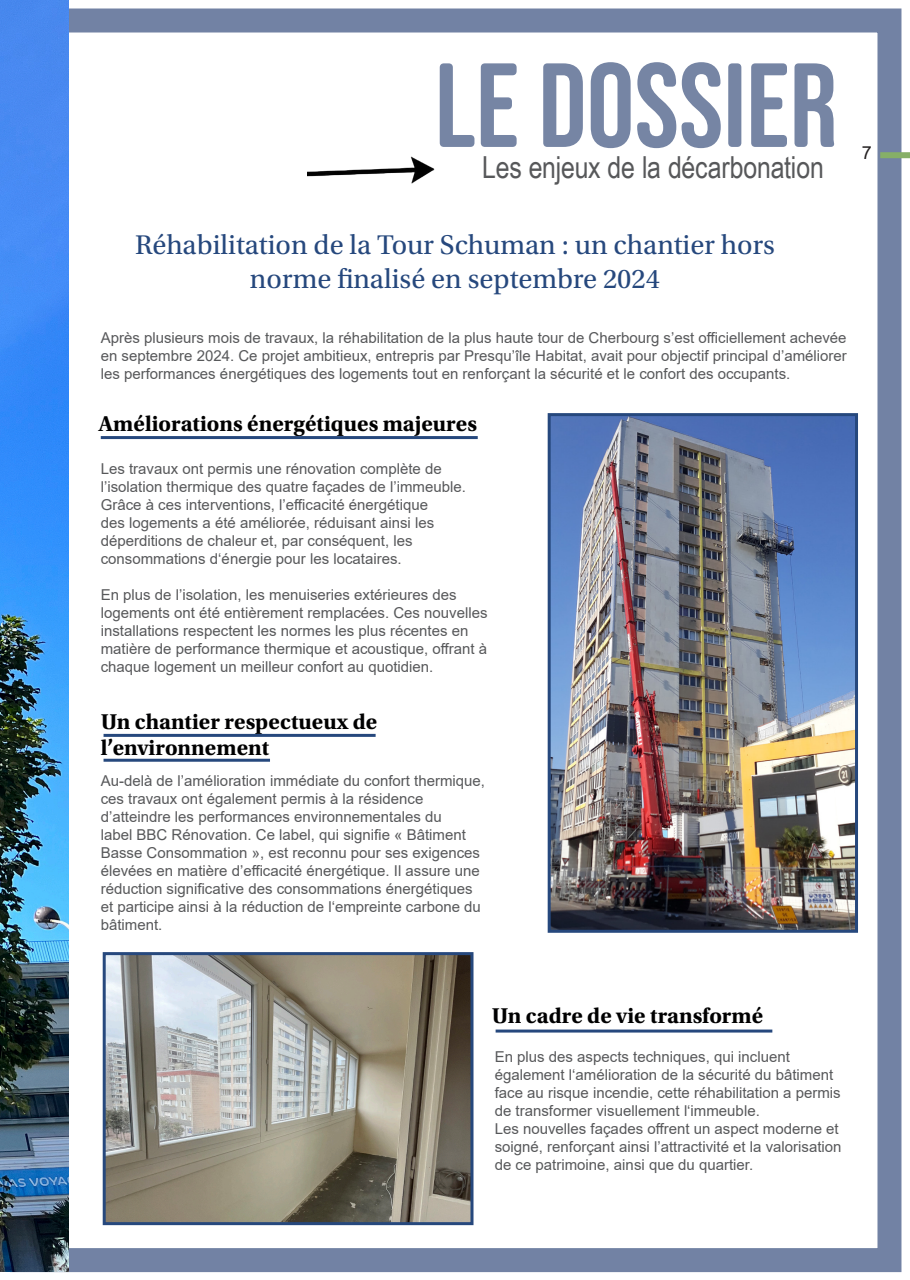
<style>
.page{position:relative;width:910px;height:1280px;background:#fff}
.page>*{position:absolute;margin:0;border:0;box-sizing:border-box;transform-origin:0 0}
.En-tête_de_l_histoire{font:119.4px "Bebas Neue Semi Rounded";color:#7685a4}
.Headline{font:30.3px "Arial Narrow";letter-spacing:-.01em;color:#57585a}
.Corps_de_texte{font:28.5px/34.2px "Utopia Std";color:#26487d;text-align:center}
.Corps_de_texte-2{font:700 22.5px/25.5px "Utopia Std";color:#000001}
.t1{font:18px "Arial";color:#231f20}
.t2{font:15px/18px "Arial";color:#57585a}
</style>
<div class="page">
<div style="left:10px;top:9px;width:891px;height:1263px;border:24px solid #7282a4"></div>
<img style="left:0;top:0;width:68px;height:1271px">
<img style="left:552px;top:417px;width:302px;height:512px">
<div style="left:548px;top:413px;width:310px;height:520px;border:3px solid #26487d"></div>
<hr style="left:101px;top:436px;width:377px;height:3px;background:#26487d">
<hr style="left:104px;top:734px;width:272px;height:3px;background:#26487d">
<hr style="left:104px;top:759px;width:166px;height:3px;background:#26487d">
<hr style="left:496px;top:1029px;width:276px;height:3px;background:#26487d">
<img style="left:307px;top:156px;width:128px;height:28px">
<img style="left:107px;top:956px;width:362px;height:265px">
<div style="left:103px;top:952px;width:370px;height:273px;border:3px solid #26487d"></div>
<div style="left:880px;top:152px;width:30px;height:6px;background:#86af67"></div>
<p class="En-tête_de_l_histoire" style="left:435px;top:38px;width:404px">LE DOSSIER</p>
<p class="Headline" style="left:482px;top:145px;width:343px">Les enjeux de la décarbonation</p>
<p class="t1" style="left:862px;top:140px;width:12px">7</p>
<p class="Corps_de_texte" style="left:135px;top:228px;width:641px">Réhabilitation de la Tour Schuman : un chantier hors norme finalisé en septembre 2024</p>
<p class="t2" style="left:101px;top:328px;width:748px;text-align:justify">Après plusieurs mois de travaux, la réhabilitation de la plus haute tour de Cherbourg s’est officiellement achevée en septembre 2024. Ce projet ambitieux, entrepris par Presqu’île Habitat, avait pour objectif principal d’améliorer les performances énergétiques des logements tout en renforçant la sécurité et le confort des occupants.</p>
<p class="Corps_de_texte-2" style="left:99px;top:411px;width:380px">Améliorations énergétiques majeures</p>
<p class="t2" style="left:101px;top:459px;width:367px">Les travaux ont permis une rénovation complète de l’isolation thermique des quatre façades de l’immeuble.<br>Grâce à ces interventions, l’efficacité énergétique<br>des logements a été améliorée, réduisant ainsi les déperditions de chaleur et, par conséquent, les consommations d‘énergie pour les locataires.</p>
<p class="t2" style="left:101px;top:585px;width:388px">En plus de l’isolation, les menuiseries extérieures des logements ont été entièrement remplacées. Ces nouvelles installations respectent les normes les plus récentes en matière de performance thermique et acoustique, offrant à chaque logement un meilleur confort au quotidien.</p>
<p class="Corps_de_texte-2" style="left:101px;top:709px;width:278px">Un chantier respectueux de l’environnement</p>
<p class="t2" style="left:101px;top:771px;width:386px">Au-delà de l’amélioration immédiate du confort thermique, ces travaux ont également permis à la résidence d’atteindre les performances environnementales du<br>label BBC Rénovation. Ce label, qui signifie « Bâtiment Basse Consommation », est reconnu pour ses exigences élevées en matière d’efficacité énergétique. Il assure une réduction significative des consommations énergétiques et participe ainsi à la réduction de l‘empreinte carbone du bâtiment.</p>
<p class="Corps_de_texte-2" style="left:492px;top:1003px;width:273px">Un cadre de vie transformé</p>
<p class="t2" style="left:495px;top:1048px;width:347px">En plus des aspects techniques, qui incluent également l‘amélioration de la sécurité du bâtiment face au risque incendie, cette réhabilitation a permis de transformer visuellement l‘immeuble.</p>
<p class="t2" style="left:495px;top:1120px;width:348px">Les nouvelles façades offrent un aspect moderne et soigné, renforçant ainsi l’attractivité et la valorisation de ce patrimoine, ainsi que du quartier.</p>
</div>
